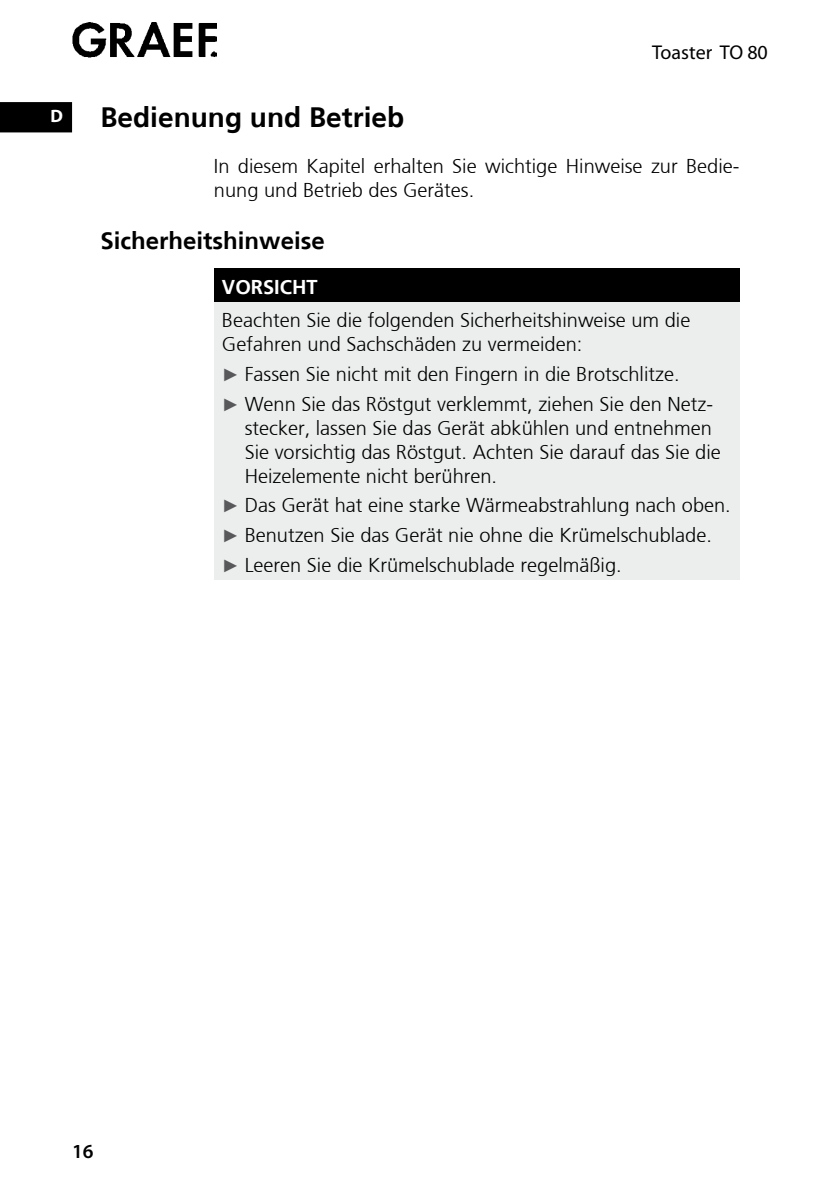
<style>
.page{position:relative;width:840px;height:1191px;background:#fff}
.page>*{position:absolute;margin:0;border:0;box-sizing:border-box;transform-origin:0 0}
.t1{font:700 28px "Frutiger";color:#000}
.t2{font:700 24px "Frutiger";color:#000}
.t3{font:300 20px/24px "Frutiger";color:#000}
.t4{font:20px "Myriad Pro";color:#000}
.t5{font:700 20px "Frutiger";color:#fff}
.t6{font:600 20px "Myriad Pro";color:#000}
.t7{font:700 18px "Myriad Pro";color:#fff}
.s1{font-family:"Arial";font-weight:400;font-size:18px;color:#58585a}
</style>
<div class="page">
<img style="left:72px;top:23px;width:144px;height:35px">
<div style="left:0;top:102px;width:72px;height:30px;background:#000"></div>
<div style="left:214px;top:268px;width:524px;height:34px;background:#000"></div>
<div style="left:214px;top:302px;width:524px;height:277px;background:#eceded"></div>
<p class="t4" style="left:651px;top:40px;width:117px">Toaster TO 80</p>
<p class="t7" style="left:51px;top:105px;width:14px">D</p>
<h1 class="t1" style="left:100px;top:100px;width:305px">Bedienung und Betrieb</h1>
<p class="t3" style="left:214px;top:154px;width:526px">In diesem Kapitel erhalten Sie wichtige Hinweise zur Bedie&shy;nung und Betrieb des Gerätes.</p>
<p class="t2" style="left:100px;top:226px;width:226px">Sicherheitshinweise</p>
<p class="t5" style="left:222px;top:275px;width:25px">Vorsi</p>
<p class="t5" style="left:280px;top:275px;width:36px">cht</p>
<p class="t3" style="left:222px;top:308px;width:469px">Beachten Sie die folgenden Sicherheitshinweise um die<br>Gefahren und Sachschäden zu vermeiden:</p>
<p class="t3" style="left:222px;top:359px;width:492px;line-height:29.6px"><span class="s1">►</span> Fassen Sie nicht mit den Fingern in die Brotschlitze.<br><span class="s1">►</span> Wenn Sie das Röstgut verklemmt, ziehen Sie den Netz-</p>
<p class="t3" style="left:244px;top:416px;width:477px">stecker, lassen Sie das Gerät abkühlen und entnehmen<br>Sie vorsichtig das Röstgut. Achten Sie darauf das Sie die<br>Heizelemente nicht berühren.</p>
<p class="t3" style="left:222px;top:490px;width:510px;line-height:29.6px"><span class="s1">►</span> Das Gerät hat eine starke Wärmeabstrahlung nach oben. <span class="s1">►</span> Benutzen Sie das Gerät nie ohne die Krümelschublade. <span class="s1">►</span> Leeren Sie die Krümelschublade regelmäßig.</p>
<p class="t6" style="left:72px;top:1138px;width:23px">16</p>
</div>
